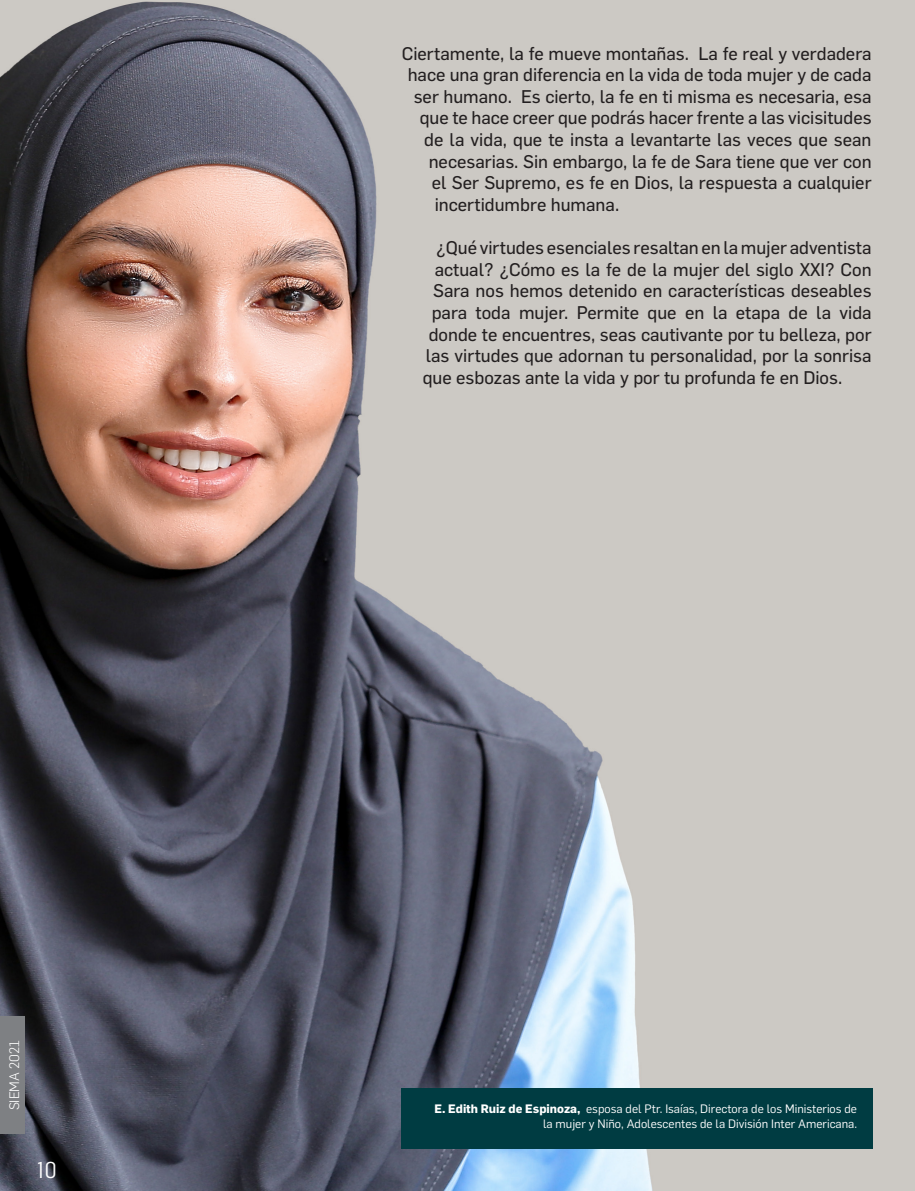
<style>
.page{position:relative;width:915px;height:1191px;background:#fff}
.page>*{position:absolute;margin:0;border:0;box-sizing:border-box;transform-origin:0 0}
.t1{font:22.5px "Flama Semicondensed";color:#fff}
.t2{font:18px "Flama Basic";color:#231f20}
.t3{font:300 13.5px "Flama";color:#fff}
.t4{font:12px/15px "Flama";color:#fff;text-align:right}
.s1{font-weight:700}
</style>
<div class="page">
<img style="left:0;top:0;width:914px;height:1191px">
<div style="left:0;top:1016px;width:25px;height:118px;background:#7e8083"></div>
<div style="left:401px;top:1087px;width:471px;height:61px;background:#003c42"></div>
<p class="t3" style="left:5px;top:1110px;width:72px;rotate:-90deg">SIEMA 2021</p>
<p class="t1" style="left:37px;top:1156px;width:21px">10</p>
<p class="t2" style="left:401px;top:41px;width:471px">Ciertamente, la fe mueve montañas. La fe real y verdadera</p>
<p class="t2" style="left:407px;top:62px;width:465px">hace una gran diferencia en la vida de toda mujer y de cada</p>
<p class="t2" style="left:413px;top:84px;width:459px">ser humano. Es cierto, la fe en ti misma es necesaria, esa</p>
<p class="t2" style="left:419px;top:105px;width:453px">que te hace creer que podrás hacer frente a las vicisitudes</p>
<p class="t2" style="left:424px;top:127px;width:448px">de la vida, que te insta a levantarte las veces que sean</p>
<p class="t2" style="left:428px;top:149px;width:444px">necesarias. Sin embargo, la fe de Sara tiene que ver con</p>
<p class="t2" style="left:431px;top:170px;width:441px">el Ser Supremo, es fe en Dios, la respuesta a cualquier</p>
<p class="t2" style="left:434px;top:192px;width:186px">incertidumbre humana.</p>
<p class="t2" style="left:436px;top:235px;width:436px">¿Qué virtudes esenciales resaltan en la mujer adventista</p>
<p class="t2" style="left:434px;top:257px;width:438px">actual? ¿Cómo es la fe de la mujer del siglo XXI? Con</p>
<p class="t2" style="left:433px;top:278px;width:439px">Sara nos hemos detenido en características deseables</p>
<p class="t2" style="left:431px;top:300px;width:441px">para toda mujer. Permite que en la etapa de la vida</p>
<p class="t2" style="left:428px;top:321px;width:444px">donde te encuentres, seas cautivante por tu belleza, por</p>
<p class="t2" style="left:425px;top:343px;width:447px">las virtudes que adornan tu personalidad, por la sonrisa</p>
<p class="t2" style="left:422px;top:365px;width:421px">que esbozas ante la vida y por tu profunda fe en Dios.</p>
<p class="t4" style="left:434px;top:1100px;width:424px"><span class="s1">E. Edith Ruiz de Espinoza,</span> esposa del Ptr. Isaías, Directora de los Ministerios de la mujer y Niño, Adolescentes de la División Inter Americana.</p>
</div>
